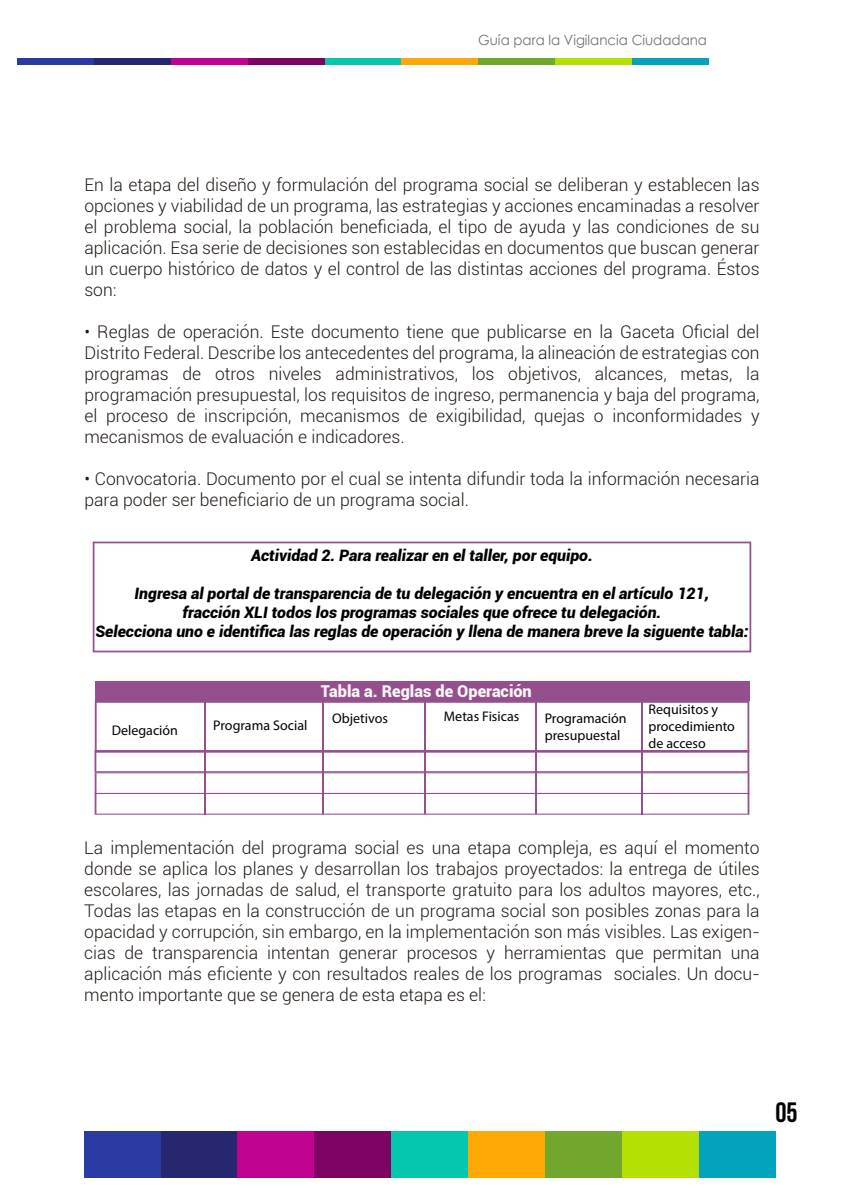
<style>
.page{position:relative;width:844px;height:1191px;background:#fff}
.page>*{position:absolute;margin:0;border:0;box-sizing:border-box;transform-origin:0 0}
.t1{font:28px "Bebas Neue";color:#000}
.t2{font:300 17.5px/21px "Roboto";color:#211915;text-align:justify}
.t3{font:900 16.28px "Roboto";color:#f6f6f7}
.t4{font:italic 900 15.75px/18.9px "Roboto";color:#000;text-align:center}
.t5{font:14px/16.8px "Myriad Pro";color:#000}
.t6{font:14px "Century Gothic";color:#727176;scale:.95 1}
</style>
<div class="page">
<div style="left:84px;top:1131px;width:77px;height:46px;background:#2a3ca4"></div>
<div style="left:161px;top:1131px;width:76px;height:46px;background:#27276f"></div>
<div style="left:237px;top:1131px;width:77px;height:46px;background:#bf0390"></div>
<div style="left:314px;top:1131px;width:77px;height:46px;background:#7d0363"></div>
<div style="left:391px;top:1131px;width:77px;height:46px;background:#04c7ae"></div>
<div style="left:698px;top:1131px;width:77px;height:46px;background:#03a2bd"></div>
<div style="left:621px;top:1131px;width:77px;height:46px;background:#b3df03"></div>
<div style="left:544px;top:1131px;width:77px;height:46px;background:#71a72c"></div>
<div style="left:468px;top:1131px;width:76px;height:46px;background:#ffa703"></div>
<div style="left:17px;top:58px;width:77px;height:7px;background:#2a3ca4"></div>
<div style="left:94px;top:58px;width:77px;height:7px;background:#27276f"></div>
<div style="left:171px;top:58px;width:77px;height:7px;background:#bf0390"></div>
<div style="left:248px;top:58px;width:76px;height:7px;background:#7d0363"></div>
<div style="left:324px;top:58px;width:77px;height:7px;background:#04c7ae"></div>
<div style="left:631px;top:58px;width:77px;height:7px;background:#03a2bd"></div>
<div style="left:555px;top:58px;width:76px;height:7px;background:#b3df03"></div>
<div style="left:478px;top:58px;width:77px;height:7px;background:#71a72c"></div>
<div style="left:401px;top:58px;width:77px;height:7px;background:#ffa703"></div>
<svg style="left:93px;top:541px;width:658px;height:111px"></svg>
<div style="left:95px;top:681px;width:654px;height:19px;background:#954f8d"></div>
<svg style="left:94px;top:700px;width:655px;height:114px"></svg>
<hr style="left:204px;top:689px;width:2px;height:125px;background:#954f8d">
<hr style="left:321px;top:700px;width:2px;height:114px;background:#954f8d">
<hr style="left:423px;top:700px;width:2px;height:113px;background:#954f8d">
<hr style="left:641px;top:700px;width:2px;height:114px;background:#954f8d">
<hr style="left:535px;top:700px;width:2px;height:113px;background:#954f8d">
<p class="t6" style="left:478px;top:31px;width:242px">Guía para la Vigilancia Ciudadana</p>
<p class="t2" style="left:84px;top:174px;width:676px">En la etapa del diseño y formulación del programa social se deliberan y establecen las opciones y viabilidad de un programa, las estrategias y acciones encaminadas a resolver el problema social, la población beneficiada, el tipo de ayuda y las condiciones de su aplicación. Esa serie de decisiones son establecidas en documentos que buscan generar un cuerpo histórico de datos y el control de las distintas acciones del programa. Éstos son:</p>
<p class="t2" style="left:84px;top:321px;width:676px">• Reglas de operación. Este documento tiene que publicarse en la Gaceta Oficial del Distrito Federal. Describe los antecedentes del programa, la alineación de estrategias con programas de otros niveles administrativos, los objetivos, alcances, metas, la programación presupuestal, los requisitos de ingreso, permanencia y baja del programa, el proceso de inscripción, mecanismos de exigibilidad, quejas o inconformidades y mecanismos de evaluación e indicadores.</p>
<p class="t2" style="left:84px;top:468px;width:676px">• Convocatoria. Documento por el cual se intenta difundir toda la información necesaria para poder ser beneficiario de un programa social.</p>
<p class="t4" style="left:251px;top:545px;width:343px">Actividad 2. Para realizar en el taller, por equipo.</p>
<p class="t4" style="left:95px;top:583px;width:654px">Ingresa al portal de transparencia de tu delegación y encuentra en el artículo 121,<br>fracción XLI todos los programas sociales que ofrece tu delegación.<br>Selecciona uno e identifica las reglas de operación y llena de manera breve la siguente tabla:</p>
<p class="t5" style="left:112px;top:722px;width:68px">Delegación</p>
<p class="t5" style="left:213px;top:716px;width:96px">Programa Social</p>
<p class="t3" style="left:320px;top:680px;width:212px">Tabla a. Reglas de Operación</p>
<p class="t5" style="left:332px;top:709px;width:57px">Objetivos</p>
<p class="t5" style="left:444px;top:708px;width:77px">Metas Fisicas</p>
<p class="t5" style="left:544px;top:709px;width:83px">Programación presupuestal</p>
<p class="t5" style="left:648px;top:701px;width:88px">Requisitos y procedimiento de acceso</p>
<p class="t2" style="left:84px;top:836px;width:676px">La implementación del programa social es una etapa compleja, es aquí el momento donde se aplica los planes y desarrollan los trabajos proyectados: la entrega de útiles escolares, las jornadas de salud, el transporte gratuito para los adultos mayores, etc., Todas las etapas en la construcción de un programa social son posibles zonas para la opacidad y corrupción, sin embargo, en la implementación son más visibles. Las exigen&shy;cias de transparencia intentan generar procesos y herramientas que permitan una aplicación más eficiente y con resultados reales de los programas sociales. Un docu&shy;mento importante que se genera de esta etapa es el:</p>
<h1 class="t1" style="left:775px;top:1097px;width:24px">05</h1>
</div>
